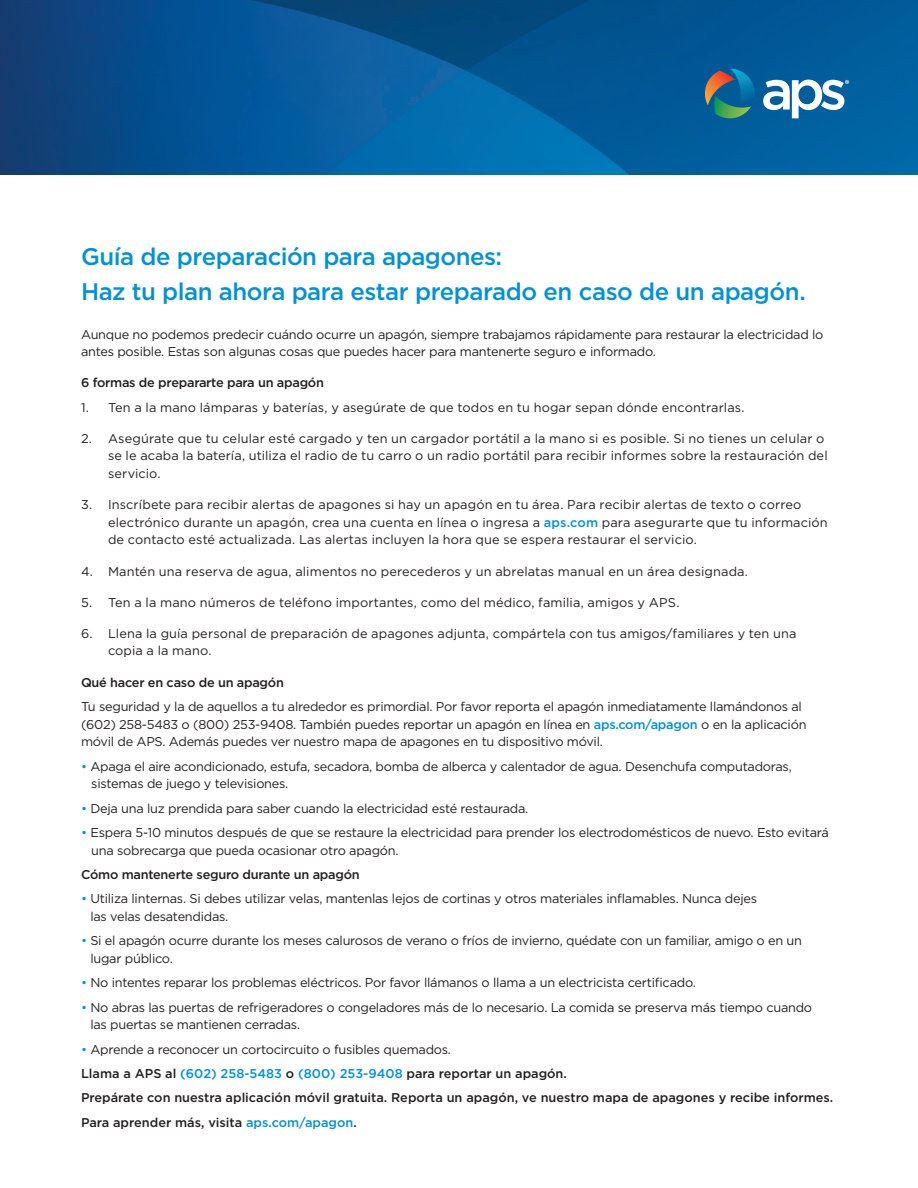
<style>
.page{position:relative;width:918px;height:1188px;background:#fff}
.page>*{position:absolute;margin:0;border:0;box-sizing:border-box;transform-origin:0 0}
.t1{font:500 24px "Gotham";letter-spacing:-.02em;color:#0091d6}
.t2{font:12.75px/17.7px "Gotham";letter-spacing:-.02em;color:#231f20}
.t3{font:12.75px/17.7px "Gotham";letter-spacing:.01em;color:#231f20}
.t4{font:500 12.75px "Gotham";color:#231f20}
.t5{font:500 12.75px "Gotham";letter-spacing:-.02em;color:#231f20}
.s1{font-weight:500;color:#0091d6}
.s2{color:#0091d6}
</style>
<div class="page">
<img style="left:0;top:0;width:918px;height:175px">
<svg style="left:705px;top:69px;width:51px;height:49px;background:#35707f"></svg>
<svg style="left:763px;top:80px;width:86px;height:38px"></svg>
<p class="t1" style="left:81px;top:241px;width:423px">Guía de preparación para apagones:</p>
<p class="t1" style="left:81px;top:276px;width:726px">Haz tu plan ahora para estar preparado en caso de un apagón.</p>
<p class="t2" style="left:81px;top:325px;width:744px">Aunque no podemos predecir cuándo ocurre un apagón, siempre trabajamos rápidamente para restaurar la electricidad lo antes posible. Estas son algunas cosas que puedes hacer para mantenerte seguro e informado.</p>
<p class="t5" style="left:81px;top:374px;width:245px">6 formas de prepararte para un apagón</p>
<p class="t3" style="left:81px;top:398px;width:665px">1. Ten a la mano lámparas y baterías, y asegúrate de que todos en tu hogar sepan dónde encontrarlas.</p>
<p class="t3" style="left:108px;top:429px;width:721px;text-indent:-27px">2. Asegúrate que tu celular esté cargado y ten un cargador portátil a la mano si es posible. Si no tienes un celular o se le acaba la batería, utiliza el radio de tu carro o un radio portátil para recibir informes sobre la restauración del servicio.</p>
<p class="t3" style="left:108px;top:496px;width:721px;text-indent:-27px">3. Inscríbete para recibir alertas de apagones si hay un apagón en tu área. Para recibir alertas de texto o correo electrónico durante un apagón, crea una cuenta en línea o ingresa a <span class="s1">aps.com</span> para asegurarte que tu información de contacto esté actualizada. Las alertas incluyen la hora que se espera restaurar el servicio.</p>
<p class="t3" style="left:81px;top:562px;width:669px">4. Mantén una reserva de agua, alimentos no perecederos y un abrelatas manual en un área designada.</p>
<p class="t3" style="left:81px;top:593px;width:600px">5. Ten a la mano números de teléfono importantes, como del médico, familia, amigos y APS.</p>
<p class="t3" style="left:108px;top:624px;width:690px;text-indent:-27px">6. Llena la guía personal de preparación de apagones adjunta, compártela con tus amigos/familiares y ten una copia a la mano.</p>
<p class="t5" style="left:81px;top:674px;width:204px">Qué hacer en caso de un apagón</p>
<p class="t2" style="left:81px;top:697px;width:727px">Tu seguridad y la de aquellos a tu alrededor es primordial. Por favor reporta el apagón inmediatamente llamándonos al (602) 258-5483 o (800) 253-9408. También puedes reportar un apagón en línea en <span class="s1">aps.com/apagon</span> o en la aplicación móvil de APS. Además puedes ver nuestro mapa de apagones en tu dispositivo móvil.</p>
<p class="t2" style="left:91px;top:757px;width:702px;text-indent:-10px"><span class="s2">•</span> Apaga el aire acondicionado, estufa, secadora, bomba de alberca y calentador de agua. Desenchufa computadoras, sistemas de juego y televisiones.</p>
<p class="t2" style="left:81px;top:799px;width:449px"><span class="s2">•</span> Deja una luz prendida para saber cuando la electricidad esté restaurada.</p>
<p class="t2" style="left:91px;top:823px;width:739px;text-indent:-10px"><span class="s2">•</span> Espera 5-10 minutos después de que se restaure la electricidad para prender los electrodomésticos de nuevo. Esto evitará una sobrecarga que pueda ocasionar otro apagón.</p>
<p class="t5" style="left:81px;top:866px;width:280px">Cómo mantenerte seguro durante un apagón</p>
<p class="t2" style="left:90px;top:890px;width:668px;text-indent:-9px"><span class="s2">•</span> Utiliza linternas. Si debes utilizar velas, mantenlas lejos de cortinas y otros materiales inflamables. Nunca dejes las velas desatendidas.</p>
<p class="t2" style="left:90px;top:932px;width:713px;text-indent:-9px"><span class="s2">•</span> Si el apagón ocurre durante los meses calurosos de verano o fríos de invierno, quédate con un familiar, amigo o en un lugar público.</p>
<p class="t2" style="left:81px;top:974px;width:616px"><span class="s2">•</span> No intentes reparar los problemas eléctricos. Por favor llámanos o llama a un electricista certificado.</p>
<p class="t2" style="left:90px;top:998px;width:723px;text-indent:-9px"><span class="s2">•</span> No abras las puertas de refrigeradores o congeladores más de lo necesario. La comida se preserva más tiempo cuando las puertas se mantienen cerradas.</p>
<p class="t2" style="left:81px;top:1040px;width:372px"><span class="s2">•</span> Aprende a reconocer un cortocircuito o fusibles quemados.</p>
<p class="t4" style="left:81px;top:1065px;width:487px">Llama a APS al <span class="s2">(602) 258-5483</span> o <span class="s2">(800) 253-9408</span> para reportar un apagón.</p>
<p class="t4" style="left:81px;top:1090px;width:754px">Prepárate con nuestra aplicación móvil gratuita. Reporta un apagón, ve nuestro mapa de apagones y recibe informes.</p>
<p class="t4" style="left:81px;top:1114px;width:277px">Para aprender más, visita <span class="s2">aps.com/apagon</span>.</p>
</div>
